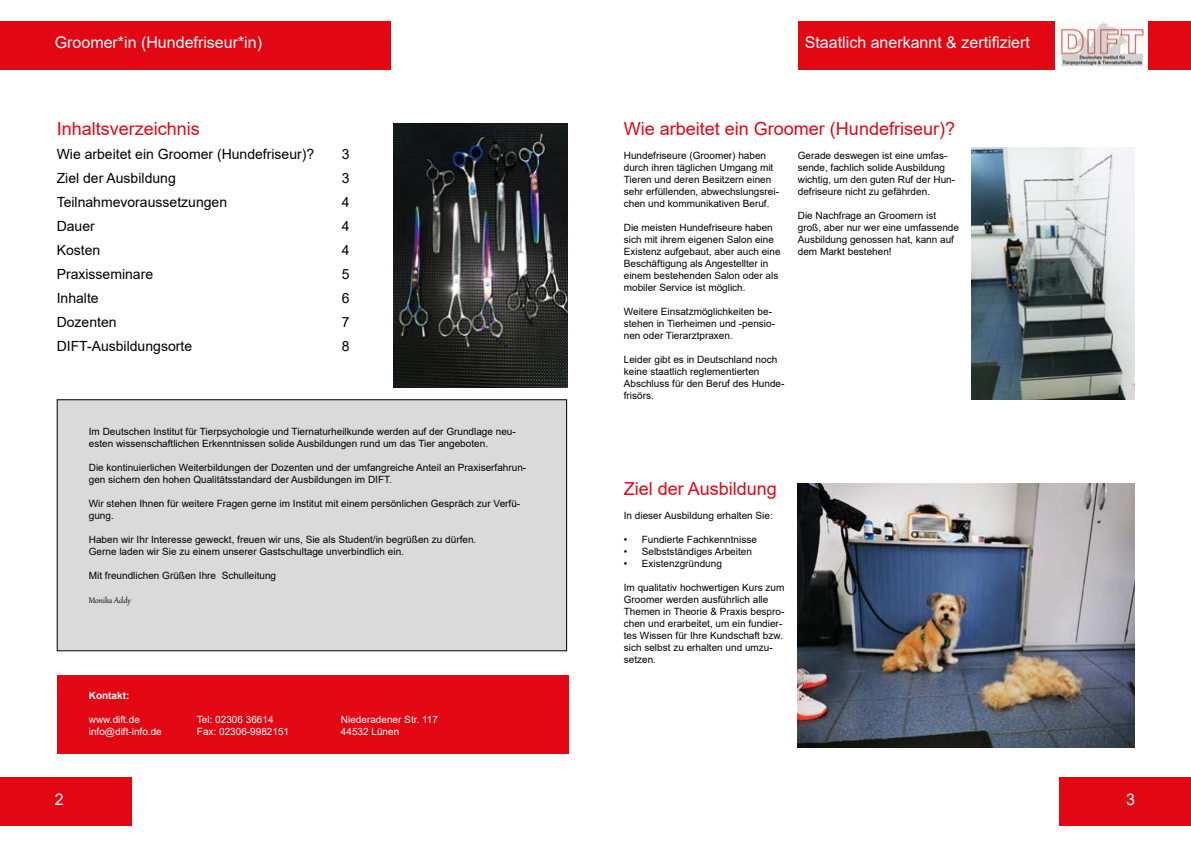
<style>
.page{position:relative;width:1191px;height:842px;background:#fff}
.page>*{position:absolute;margin:0;border:0;box-sizing:border-box;transform-origin:0 0}
.t1{font:18px "Arial";color:#e30613}
.t2{font:16px "Arial";color:#fff}
.t3{font:14px "Arial";color:#000}
.t4{font:10px/12px "Arial";color:#000}
.t5{font:10px "Arial";color:#fff}
.t6{font:10px "Gabriola";color:#000}
.t7{font:700 10px "Arial";color:#fff}
</style>
<div class="page">
<img style="left:797px;top:483px;width:337px;height:264px">
<img style="left:971px;top:147px;width:163px;height:252px">
<img style="left:393px;top:123px;width:174px;height:264px">
<div style="left:57px;top:400px;width:509px;height:251px;background:#dadada"></div>
<div style="left:57px;top:399px;width:510px;height:252px;border:1px solid #000"></div>
<div style="left:57px;top:675px;width:511px;height:79px;background:#e30613"></div>
<div style="left:0;top:21px;width:391px;height:49px;background:#e30613"></div>
<div style="left:797px;top:21px;width:394px;height:49px;background:#e30613"></div>
<div style="left:0;top:777px;width:132px;height:49px;background:#e30613"></div>
<div style="left:1058px;top:777px;width:133px;height:49px;background:#e30613"></div>
<img style="left:1055px;top:21px;width:92px;height:49px">
<h2 class="t2" style="left:55px;top:31px;width:209px">Groomer*in (Hundefriseur*in)</h2>
<h2 class="t2" style="left:805px;top:31px;width:226px">Staatlich anerkannt &amp; zertifiziert</h2>
<h1 class="t1" style="left:57px;top:116px;width:145px">Inhaltsverzeichnis</h1>
<h3 class="t3" style="left:57px;top:145px;width:259px">Wie arbeitet ein Groomer (Hundefriseur)?</h3>
<h3 class="t3" style="left:342px;top:145px;width:9px">3</h3>
<h3 class="t3" style="left:57px;top:169px;width:121px">Ziel der Ausbildung</h3>
<h3 class="t3" style="left:342px;top:169px;width:9px">3</h3>
<h3 class="t3" style="left:57px;top:193px;width:172px">Teilnahmevoraussetzungen</h3>
<h3 class="t3" style="left:342px;top:193px;width:9px">4</h3>
<h3 class="t3" style="left:57px;top:217px;width:40px">Dauer</h3>
<h3 class="t3" style="left:342px;top:217px;width:9px">4</h3>
<h3 class="t3" style="left:57px;top:241px;width:45px">Kosten</h3>
<h3 class="t3" style="left:342px;top:241px;width:9px">4</h3>
<h3 class="t3" style="left:57px;top:265px;width:98px">Praxisseminare</h3>
<h3 class="t3" style="left:342px;top:265px;width:9px">5</h3>
<h3 class="t3" style="left:57px;top:289px;width:44px">Inhalte</h3>
<h3 class="t3" style="left:342px;top:289px;width:9px">6</h3>
<h3 class="t3" style="left:57px;top:313px;width:61px">Dozenten</h3>
<h3 class="t3" style="left:342px;top:313px;width:9px">7</h3>
<h3 class="t3" style="left:57px;top:337px;width:137px">DIFT-Ausbildungsorte</h3>
<h3 class="t3" style="left:342px;top:337px;width:9px">8</h3>
<p class="t4" style="left:89px;top:426px;width:428px">Im Deutschen Institut für Tierpsychologie und Tiernaturheilkunde werden auf der Grundlage neu&shy;esten wissenschaftlichen Erkenntnissen solide Ausbildungen rund um das Tier angeboten.</p>
<p class="t4" style="left:89px;top:462px;width:439px">Die kontinuierlichen Weiterbildungen der Dozenten und der umfangreiche Anteil an Praxiserfahrun&shy;gen sichern den hohen Qualitätsstandard der Ausbildungen im DIFT.</p>
<p class="t4" style="left:89px;top:498px;width:433px">Wir stehen Ihnen für weitere Fragen gerne im Institut mit einem persönlichen Gespräch zur Verfü&shy;gung.</p>
<p class="t4" style="left:89px;top:534px;width:389px">Haben wir Ihr Interesse geweckt, freuen wir uns, Sie als Student/in begrüßen zu dürfen.<br>Gerne laden wir Sie zu einem unserer Gastschultage unverbindlich ein.</p>
<p class="t4" style="left:89px;top:570px;width:189px">Mit freundlichen Grüßen Ihre Schulleitung</p>
<p class="t6" style="left:89px;top:594px;width:44px">Monika Addy</p>
<p class="t7" style="left:89px;top:689px;width:42px">Kontakt:</p>
<p class="t5" style="left:89px;top:713px;width:53px">www.dift.de</p>
<p class="t5" style="left:197px;top:713px;width:78px">Tel: 02306 36614</p>
<p class="t5" style="left:341px;top:713px;width:99px">Niederadener Str. 117</p>
<p class="t5" style="left:89px;top:725px;width:74px">info@dift-info.de</p>
<p class="t5" style="left:197px;top:725px;width:94px">Fax: 02306-9982151</p>
<p class="t5" style="left:341px;top:725px;width:60px">44532 Lünen</p>
<h1 class="t1" style="left:624px;top:116px;width:333px">Wie arbeitet ein Groomer (Hundefriseur)?</h1>
<p class="t4" style="left:624px;top:150px;width:157px">Hundefriseure (Groomer) haben durch ihren täglichen Umgang mit Tieren und deren Besitzern einen sehr erfüllenden, abwechslungsrei&shy;chen und kommunikativen Beruf.</p>
<p class="t4" style="left:624px;top:222px;width:158px">Die meisten Hundefriseure haben sich mit ihrem eigenen Salon eine Existenz aufgebaut, aber auch eine Beschäftigung als Angestellter in einem bestehenden Salon oder als mobiler Service ist möglich.</p>
<p class="t4" style="left:624px;top:306px;width:153px">Weitere Einsatzmöglichkeiten be&shy;stehen in Tierheimen und -pensio&shy;nen oder Tierarztpraxen.</p>
<p class="t4" style="left:624px;top:354px;width:162px">Leider gibt es in Deutschland noch keine staatlich reglementierten<br>Abschluss für den Beruf des Hunde&shy;frisörs.</p>
<p class="t4" style="left:797px;top:150px;width:159px">Gerade deswegen ist eine umfas&shy;sende, fachlich solide Ausbildung wichtig, um den guten Ruf der Hun&shy;defriseure nicht zu gefährden.</p>
<p class="t4" style="left:797px;top:210px;width:163px">Die Nachfrage an Groomern ist groß, aber nur wer eine umfassende<br>Ausbildung genossen hat, kann auf dem Markt bestehen!</p>
<h1 class="t1" style="left:624px;top:476px;width:155px">Ziel der Ausbildung</h1>
<p class="t4" style="left:624px;top:510px;width:150px">In dieser Ausbildung erhalten Sie:</p>
<p class="t4" style="left:624px;top:534px;width:135px">• Fundierte Fachkenntnisse</p>
<p class="t4" style="left:624px;top:546px;width:130px">• Selbstständiges Arbeiten</p>
<p class="t4" style="left:624px;top:558px;width:100px">• Existenzgründung</p>
<p class="t4" style="left:624px;top:582px;width:162px">Im qualitativ hochwertigen Kurs zum<br>Groomer werden ausführlich alle<br>Themen in Theorie &amp; Praxis bespro&shy;chen und erarbeitet, um ein fundier&shy;tes Wissen für Ihre Kundschaft bzw. sich selbst zu erhalten und umzu&shy;setzen.</p>
<h2 class="t2" style="left:55px;top:788px;width:10px">2</h2>
<h2 class="t2" style="left:1126px;top:788px;width:10px">3</h2>
</div>
